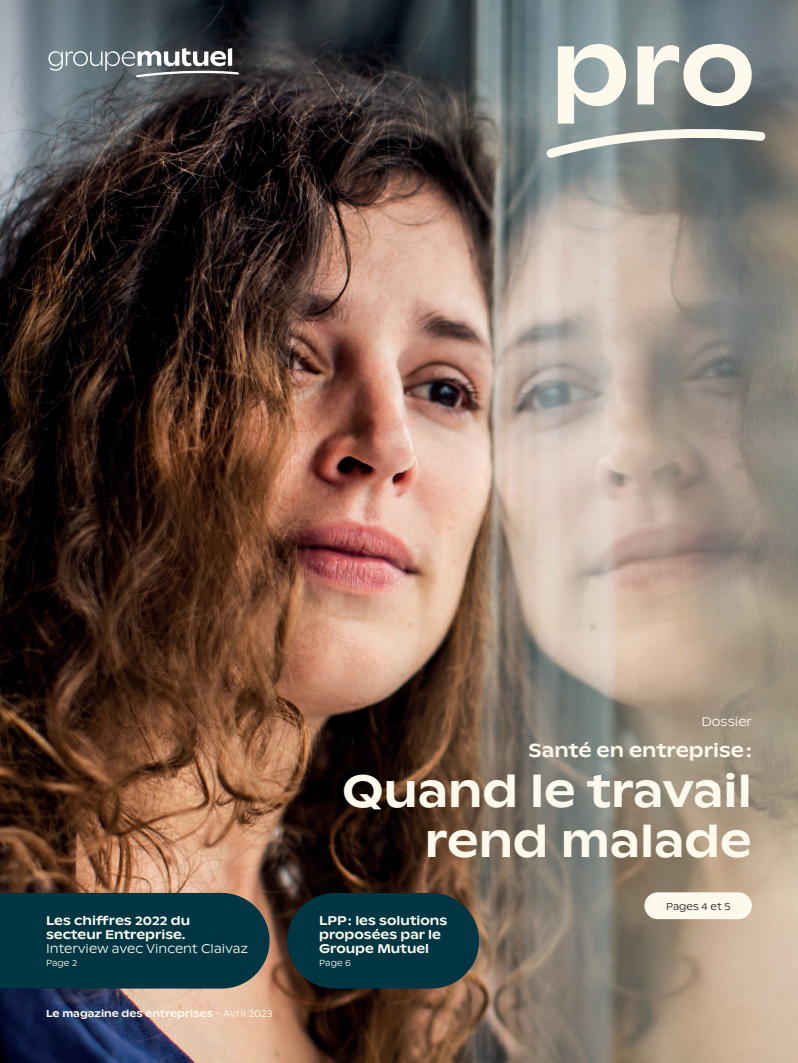
<style>
.page{position:relative;width:798px;height:1063px;background:#fff}
.page>*{position:absolute;margin:0;border:0;box-sizing:border-box;transform-origin:0 0}
.t1{font:500 45px/50px "ABC Ginto Nord";color:#fef9ed;text-align:right}
.t2{font:500 18.75px "ABC Ginto Nord";color:#fef9ed}
.t3{font:500 12.5px/13.8px "ABC Ginto Nord";color:#fef9ed}
.t4{font:300 12.5px "ABC Ginto Nord";color:#fef9ed}
.t5{font:500 10px "ABC Ginto Nord";color:#fef9ed}
.t6{font:300 10px "ABC Ginto Nord";color:#231f20}
.t7{font:300 8.75px "ABC Ginto Nord";color:#fef9ed}
.s1{font-weight:300}
</style>
<div class="page">
<img style="left:0;top:0;width:797px;height:1063px">
<svg style="left:48px;top:48px;width:191px;height:29px"></svg>
<svg style="left:539px;top:44px;width:231px;height:120px;background:#9fa6a3"></svg>
<div style="left:287px;top:893px;width:192px;height:96px;background:#003543;border-radius:48px"></div>
<div style="left:0;top:893px;width:269px;height:96px;background:#003543"></div>
<div style="left:644px;top:892px;width:107px;height:27px;background:#fef9ed;border-radius:13px"></div>
<p class="t3" style="left:46px;top:914px;width:146px">Les chiffres 2022 du secteur Entreprise.</p>
<p class="t4" style="left:46px;top:941px;width:203px">Interview avec Vincent Claivaz</p>
<p class="t7" style="left:46px;top:958px;width:33px">Page 2</p>
<p class="t5" style="left:46px;top:1007px;width:228px">Le magazine des entreprises <span class="s1">- Avril 2023</span></p>
<p class="t4" style="left:701px;top:714px;width:52px">Dossier</p>
<h2 class="t2" style="left:528px;top:739px;width:225px">Santé en entreprise :</h2>
<h1 class="t1" style="left:342px;top:766px;width:411px">Quand le travail rend malade</h1>
<p class="t3" style="left:319px;top:914px;width:129px">LPP : les solutions proposées par le<br>Groupe Mutuel</p>
<p class="t7" style="left:319px;top:958px;width:33px">Page 6</p>
<p class="t6" style="left:666px;top:900px;width:66px">Pages 4 et 5</p>
</div>
